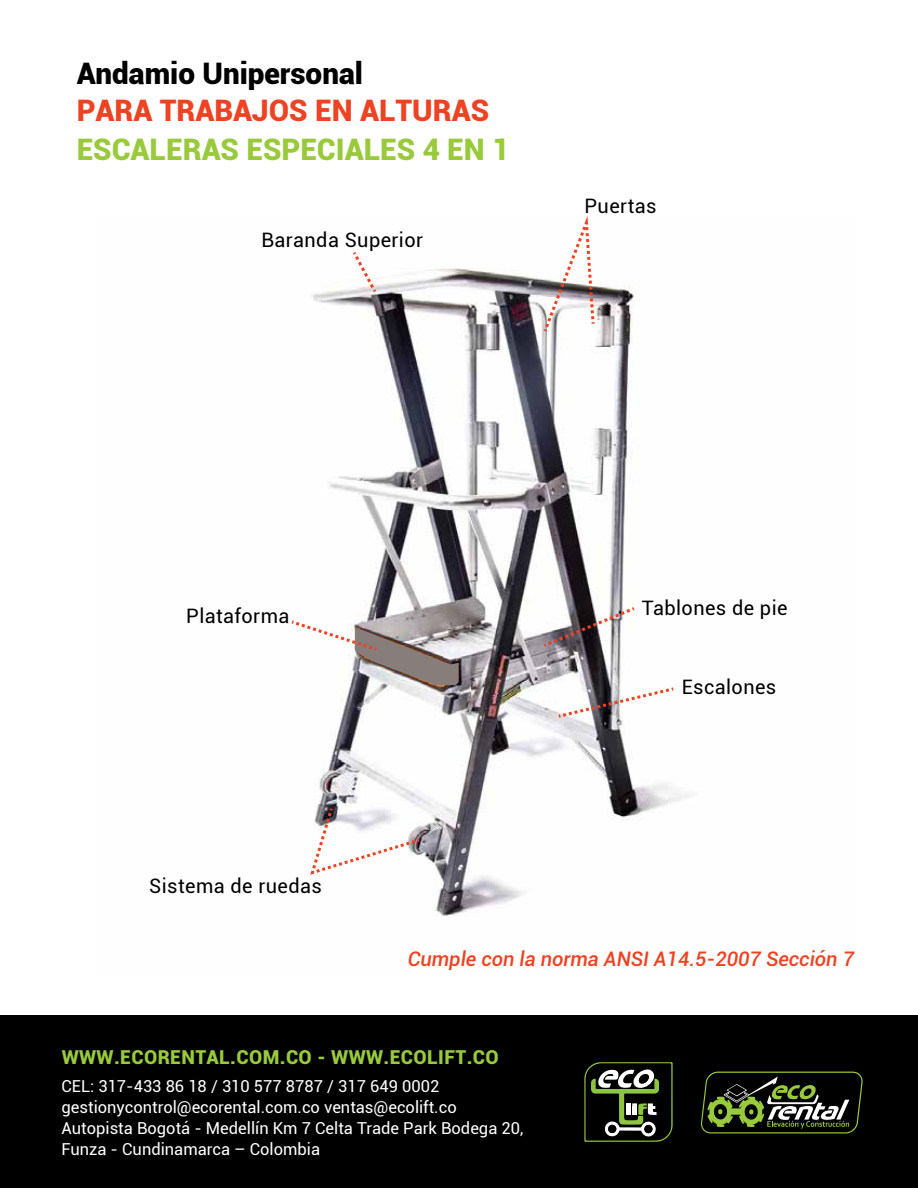
<style>
.page{position:relative;width:918px;height:1188px;background:#fff}
.page>*{position:absolute;margin:0;border:0;box-sizing:border-box;transform-origin:0 0}
.t1{font:900 29.7px "Roboto";color:#98ca3c}
.t2{font:900 29.7px "Roboto";color:#ed4323}
.t3{font:900 29.7px "Roboto";color:#000}
.t4{font:italic 500 20.1px "Roboto";color:#ed4323}
.t5{font:19.95px "Roboto";letter-spacing:.02em;color:#000}
.t6{font:900 19.2px "Roboto";letter-spacing:.02em;color:#98ca3c}
.t7{font:16.5px/21px "Roboto";color:#fff}
</style>
<div class="page">
<div style="left:0;top:1015px;width:918px;height:173px;background:#000"></div>
<svg style="left:584px;top:1062px;width:89px;height:80px"></svg>
<svg style="left:701px;top:1072px;width:162px;height:61px"></svg>
<div style="left:728px;top:1108px;width:15px;height:7px;background:#98ca3c;border-radius:2px"></div>
<img style="left:311px;top:268px;width:379px;height:648px">
<svg style="left:541px;top:216px;width:55px;height:119px"></svg>
<svg style="left:350px;top:252px;width:29px;height:44px"></svg>
<svg style="left:291px;top:618px;width:168px;height:67px"></svg>
<svg style="left:540px;top:605px;width:98px;height:44px"></svg>
<svg style="left:559px;top:686px;width:115px;height:33px"></svg>
<svg style="left:310px;top:809px;width:110px;height:68px"></svg>
<h1 class="t3" style="left:77px;top:52px;width:288px">Andamio Unipersonal</h1>
<h1 class="t2" style="left:77px;top:89px;width:414px">PARA TRABAJOS EN ALTURAS</h1>
<h1 class="t1" style="left:77px;top:128px;width:434px">ESCALERAS ESPECIALES 4 EN 1</h1>
<p class="t5" style="left:261px;top:226px;width:163px">Baranda Superior</p>
<p class="t5" style="left:585px;top:192px;width:74px">Puertas</p>
<p class="t5" style="left:186px;top:602px;width:105px">Plataforma</p>
<p class="t5" style="left:149px;top:872px;width:174px">Sistema de ruedas</p>
<p class="t5" style="left:642px;top:594px;width:147px">Tablones de pie</p>
<p class="t5" style="left:682px;top:672px;width:96px">Escalones</p>
<p class="t4" style="left:408px;top:945px;width:448px">Cumple con la norma ANSI A14.5-2007 Sección 7</p>
<p class="t6" style="left:62px;top:1044px;width:439px">WWW.ECORENTAL.COM.CO - WWW.ECOLIFT.CO</p>
<p class="t7" style="left:62px;top:1075px;width:463px">CEL: 317-433 86 18 / 310 577 8787 / 317 649 0002 gestionycontrol@ecorental.com.co ventas@ecolift.co Autopista Bogotá - Medellín Km 7 Celta Trade Park Bodega 20, Funza - Cundinamarca – Colombia</p>
</div>
